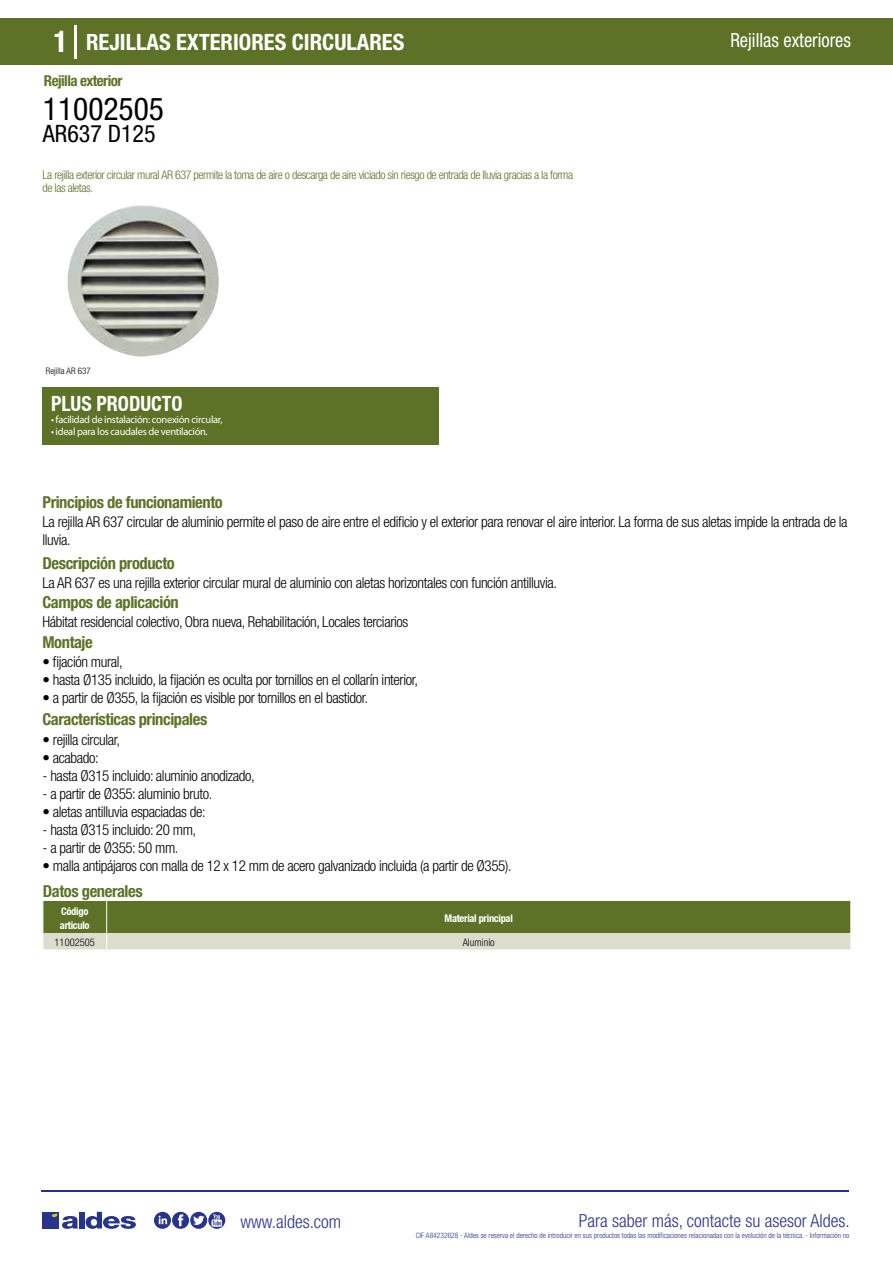
<style>
.page{position:relative;width:893px;height:1263px;background:#fff}
.page>*{position:absolute;margin:0;border:0;box-sizing:border-box;transform-origin:0 0}
.t1{font:condensed 31.5px "Helvetica Neue LT Std";color:#000}
.t2{font:condensed 24px "Helvetica Neue LT Std";color:#000}
.t3{font:700 condensed 22.5px "Helvetica Neue LT Std";color:#fff}
.t4{font:700 condensed 21px "Helvetica Neue";color:#fff;scale:.95 1}
.t5{font:condensed 19.5px "Helvetica Neue LT Std";color:#fff;scale:.95 1}
.t6{font:300 condensed 18px "Helvetica Neue";color:#28348b}
.t7{font:700 condensed 16.5px "Helvetica Neue LT Std";letter-spacing:-.025em;color:#5d7227}
.t8{font:300 condensed 15px/18px "Helvetica Neue LT Std";letter-spacing:-.025em;color:#000}
.t9{font:700 condensed 15px "Helvetica Neue LT Std";letter-spacing:-.035em;color:#5d7227}
.t10{font:300 condensed 12px/13.5px "Helvetica Neue LT Std";letter-spacing:-.035em;color:#5d7227}
.t11{font:10.5px "Myriad Pro";letter-spacing:-.03em;color:#fff}
.t12{font:700 condensed 10.5px/13.5px "Helvetica Neue";letter-spacing:-.03em;color:#fff}
.t13{font:300 condensed 10.5px "Helvetica Neue";color:#000}
.t14{font:300 condensed 9px "Helvetica Neue";color:#000}
.t15{font:300 condensed 7.5px "Helvetica Neue";color:#28348b}
.s1{font-size:30px}
</style>
<div class="page">
<img style="left:67px;top:205px;width:152px;height:152px">
<div style="left:0;top:18px;width:893px;height:46px;background:#5d7227"></div>
<div style="left:43px;top:387px;width:396px;height:57px;background:#5d7227"></div>
<hr style="left:74px;top:25px;width:2px;height:33px;background:#fff">
<svg style="left:43px;top:901px;width:808px;height:49px;background:#8a9761"></svg>
<hr style="left:41px;top:1190px;width:808px;height:1px;background:#28348b">
<svg style="left:154px;top:1212px;width:71px;height:17px"></svg>
<div style="left:42px;top:1212px;width:17px;height:16px;background:#28348b"></div>
<div style="left:79px;top:1212px;width:5px;height:16px;background:#28348b"></div>
<svg style="left:86px;top:1212px;width:50px;height:17px"></svg>
<svg style="left:52px;top:1213px;width:26px;height:16px"></svg>
<h3 class="t3" style="left:54px;top:28px;width:352px"><span class="s1">1</span> REJILLAS EXTERIORES CIRCULARES</h3>
<h3 class="t5" style="left:730px;top:29px;width:129px">Rejillas exteriores</h3>
<p class="t9" style="left:44px;top:71px;width:80px">Rejilla exterior</p>
<h1 class="t1" style="left:43px;top:91px;width:122px">11002505</h1>
<h2 class="t2" style="left:43px;top:120px;width:114px">AR637 D125</h2>
<p class="t10" style="left:43px;top:167px;width:532px">La rejilla exterior circular mural AR 637 permite la toma de aire o descarga de aire viciado sin riesgo de entrada de lluvia gracias a la forma de las aletas.</p>
<p class="t14" style="left:46px;top:365px;width:46px">Rejilla AR 637</p>
<h3 class="t4" style="left:51px;top:391px;width:140px">PLUS PRODUCTO</h3>
<p class="t11" style="left:51px;top:413px;width:173px">• facilidad de instalación: conexión circular,</p>
<p class="t11" style="left:51px;top:425px;width:158px">• ideal para los caudales de ventilación.</p>
<p class="t7" style="left:43px;top:492px;width:182px">Principios de funcionamiento</p>
<p class="t8" style="left:43px;top:513px;width:807px">La rejilla AR 637 circular de aluminio permite el paso de aire entre el edificio y el exterior para renovar el aire interior. La forma de sus aletas impide la entrada de la lluvia.</p>
<p class="t8" style="left:43px;top:573px;width:516px">La AR 637 es una rejilla exterior circular mural de aluminio con aletas horizontales con función antilluvia.</p>
<p class="t8" style="left:43px;top:613px;width:367px">Hábitat residencial colectivo, Obra nueva, Rehabilitación, Locales terciarios</p>
<p class="t8" style="left:43px;top:652px;width:82px">• fijación mural,</p>
<p class="t8" style="left:43px;top:670px;width:377px">• hasta Ø135 incluido, la fijación es oculta por tornillos en el collarín interior,</p>
<p class="t8" style="left:43px;top:688px;width:327px">• a partir de Ø355, la fijación es visible por tornillos en el bastidor.</p>
<p class="t7" style="left:43px;top:553px;width:134px">Descripción producto</p>
<p class="t7" style="left:43px;top:592px;width:138px">Campos de aplicación</p>
<p class="t7" style="left:43px;top:632px;width:52px">Montaje</p>
<p class="t7" style="left:43px;top:709px;width:166px">Características principales</p>
<p class="t8" style="left:43px;top:730px;width:79px">• rejilla circular,</p>
<p class="t8" style="left:43px;top:748px;width:58px">• acabado:</p>
<p class="t8" style="left:43px;top:766px;width:214px">- hasta Ø315 incluido: aluminio anodizado,</p>
<p class="t8" style="left:43px;top:784px;width:171px">- a partir de Ø355: aluminio bruto.</p>
<p class="t8" style="left:43px;top:802px;width:165px">• aletas antilluvia espaciadas de:</p>
<p class="t8" style="left:43px;top:820px;width:155px">- hasta Ø315 incluido: 20 mm,</p>
<p class="t8" style="left:43px;top:838px;width:137px">- a partir de Ø355: 50 mm.</p>
<p class="t8" style="left:43px;top:856px;width:471px">• malla antipájaros con malla de 12 x 12 mm de acero galvanizado incluida (a partir de Ø355).</p>
<p class="t7" style="left:43px;top:881px;width:101px">Datos generales</p>
<p class="t12" style="left:60px;top:905px;width:31px">Código articulo</p>
<p class="t12" style="left:445px;top:911px;width:70px">Material principal</p>
<p class="t13" style="left:55px;top:936px;width:42px">11002505</p>
<p class="t13" style="left:463px;top:936px;width:34px">Aluminio</p>
<p class="t6" style="left:240px;top:1211px;width:102px">www.aldes.com</p>
<p class="t6" style="left:579px;top:1211px;width:272px">Para saber más, contacte su asesor Aldes.</p>
<p class="t15" style="left:416px;top:1230px;width:435px">CIF A84232628 - Aldes se reserva el derecho de introducir en sus productos todas las modificaciones relacionadas con la evolución de la técnica. - Información no</p>
</div>
